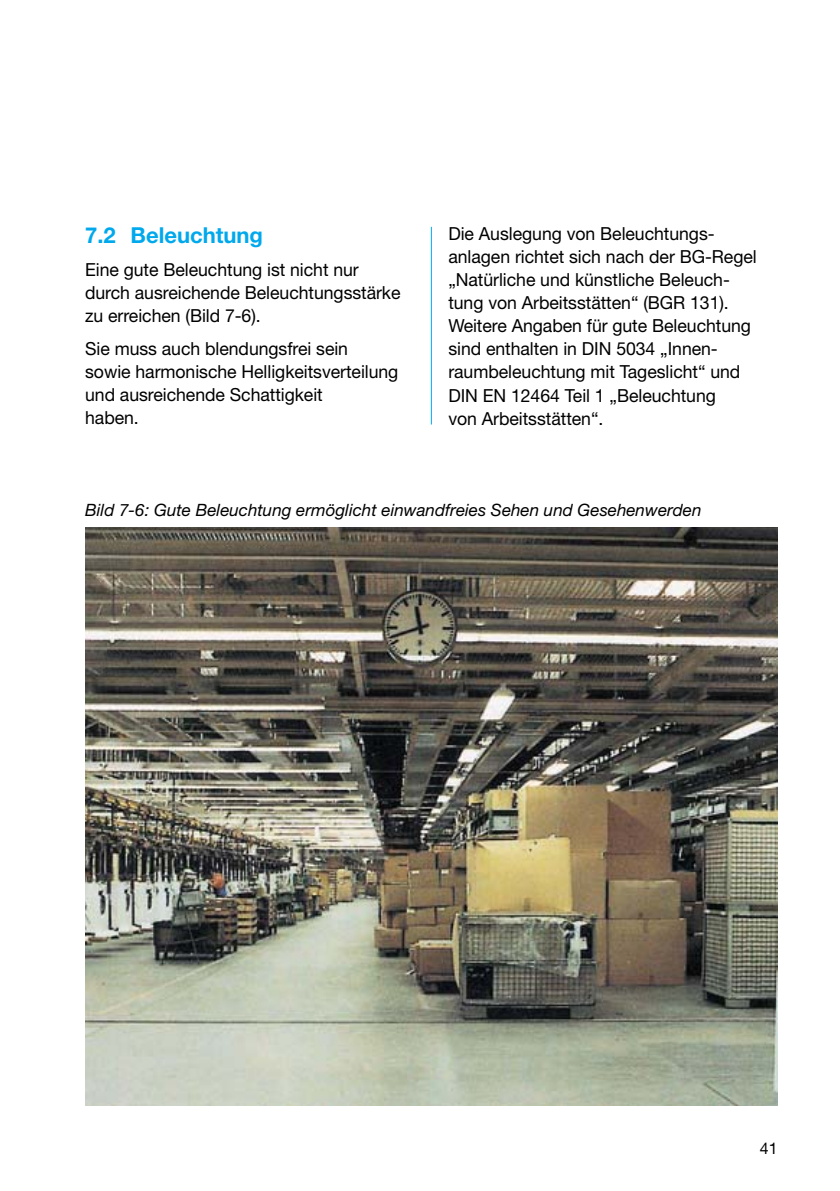
<style>
.page{position:relative;width:840px;height:1191px;background:#fff}
.page>*{position:absolute;margin:0;border:0;box-sizing:border-box;transform-origin:0 0}
.t1{font:700 22px "Helvetica Neue";color:#00a8ec}
.t2{font:18px/23.2px "Helvetica Neue";letter-spacing:-.005em;color:#000}
.t3{font:italic 17px "Helvetica Neue";color:#000}
.t4{font:16px "Helvetica Neue";color:#000}
</style>
<div class="page">
<hr style="left:430px;top:227px;width:1px;height:197px;background:#00a8ec">
<img style="left:85px;top:527px;width:692px;height:578px">
<p class="t1" style="left:85px;top:227px;width:179px">7.2 Beleuchtung</p>
<p class="t2" style="left:85px;top:259px;width:317px">Eine gute Beleuchtung ist nicht nur durch ausreichende Beleuchtungsstärke zu erreichen (Bild 7-6).</p>
<p class="t2" style="left:85px;top:339px;width:314px">Sie muss auch blendungsfrei sein<br>sowie harmonische Helligkeitsverteilung und ausreichende Schattigkeit<br>haben.</p>
<p class="t2" style="left:448px;top:223px;width:310px">Die Auslegung von Beleuchtungs&shy;anlagen richtet sich nach der BG-Regel „Natürliche und künstliche Beleuch&shy;tung von Arbeitsstätten“ (BGR 131).<br>Weitere Angaben für gute Beleuchtung sind enthalten in DIN 5034 „Innen&shy;raumbeleuchtung mit Tageslicht“ und DIN EN 12464 Teil 1 „Beleuchtung<br>von Arbeitsstätten“.</p>
<p class="t3" style="left:85px;top:504px;width:617px">Bild 7-6: Gute Beleuchtung ermöglicht einwandfreies Sehen und Gesehenwerden</p>
<p class="t4" style="left:759px;top:1142px;width:19px">41</p>
</div>
